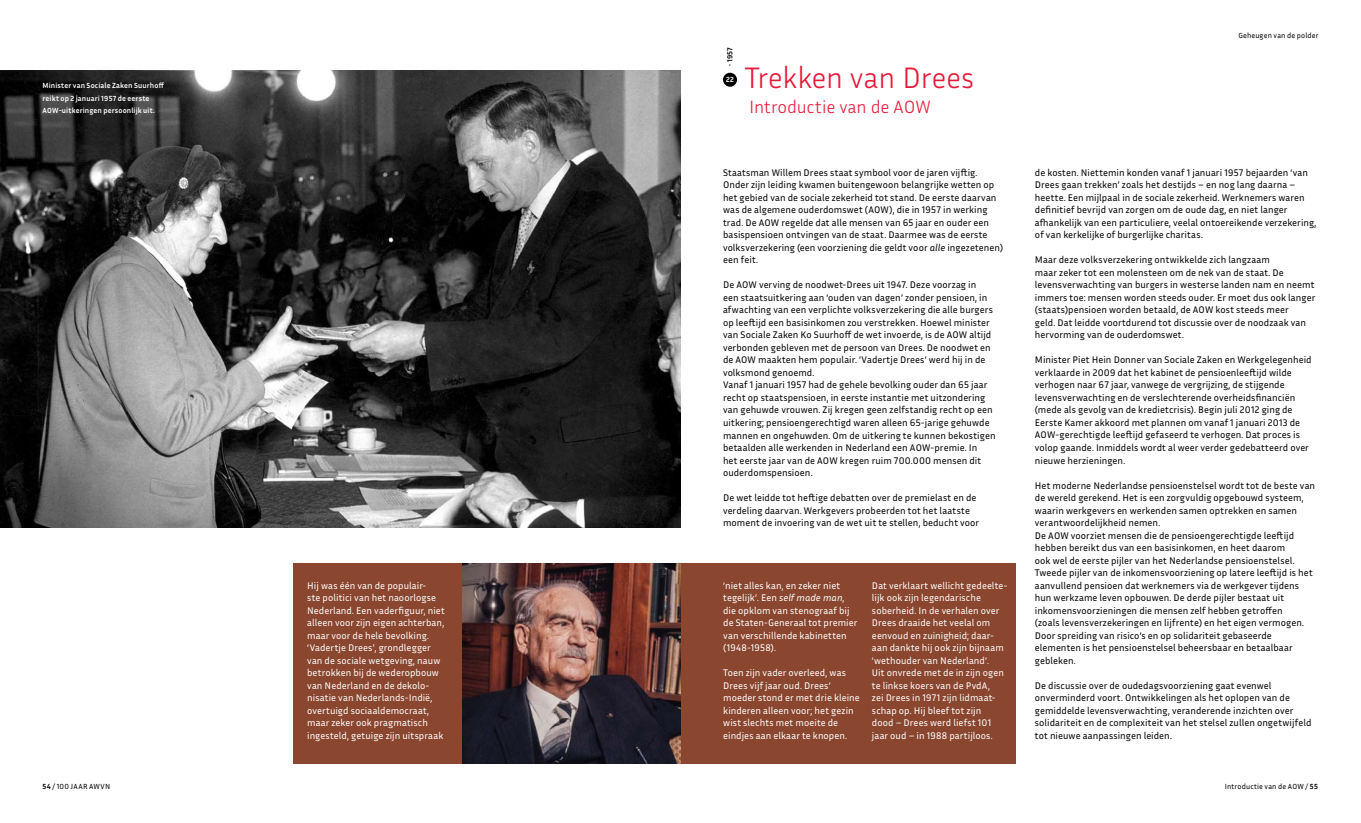
<style>
.page{position:relative;width:1361px;height:823px;background:#fff}
.page>*{position:absolute;margin:0;border:0;box-sizing:border-box;transform-origin:0 0}
.t1{font:300 30px "Inria Sans";letter-spacing:-.005em;color:#e71939}
.t2{font:300 18px "Inria Sans";color:#e71939}
.t3{font:9.8px/12.5px "Inria Sans";letter-spacing:.01em;color:#000}
.t4{font:9.8px/12.5px "Inria Sans";letter-spacing:.01em;color:#fff}
.t5{font:700 7.5px/12.5px "Inria Sans";letter-spacing:.015em;color:#fff}
.t6{font:7.5px "Inria Sans";letter-spacing:.02em;color:#000}
.t7{font:700 7.5px "Inria Sans";color:#000}
.s1{font-style:italic}
.s2{font-weight:700}
</style>
<div class="page">
<div style="left:293px;top:563px;width:722px;height:200px;background:#8a462f"></div>
<img style="left:462px;top:563px;width:218px;height:200px">
<div style="left:723px;top:73px;width:14px;height:14px;background:#000;border-radius:50%"></div>
<img style="left:0;top:70px;width:680px;height:457px">
<p class="t5" style="left:43px;top:79px;width:123px">Minister van Sociale Zaken Suurhoff reikt op 2 januari 1957 de eerste<br>AOW-uitkeringen persoonlijk uit.</p>
<p class="t7" style="left:725px;top:66px;width:20px;rotate:-90deg">• 1957</p>
<p class="t5" style="left:726px;top:73px;width:9px">22</p>
<h1 class="t1" style="left:745px;top:58px;width:231px">Trekken van Drees</h1>
<h2 class="t2" style="left:749px;top:95px;width:183px">Introductie van de AOW</h2>
<p class="t3" style="left:723px;top:166px;width:282px">Staatsman Willem Drees staat symbool voor de jaren vijftig.<br>Onder zijn leiding kwamen buitengewoon belangrijke wetten op het gebied van de sociale zekerheid tot stand. De eerste daarvan was de algemene ouderdomswet (AOW), die in 1957 in werking trad. De AOW regelde dat alle mensen van 65 jaar en ouder een basispensioen ontvingen van de staat. Daarmee was de eerste volksverzekering (een voorziening die geldt voor <span class="s1">alle</span> ingezetenen) een feit.</p>
<p class="t3" style="left:723px;top:278px;width:274px">De AOW verving de noodwet-Drees uit 1947. Deze voorzag in<br>een staatsuitkering aan ‘ouden van dagen’ zonder pensioen, in afwachting van een verplichte volksverzekering die alle burgers op leeftijd een basisinkomen zou verstrekken. Hoewel minister van Sociale Zaken Ko Suurhoff de wet invoerde, is de AOW altijd verbonden gebleven met de persoon van Drees. De noodwet en de AOW maakten hem populair. ‘Vadertje Drees’ werd hij in de volksmond genoemd.<br>Vanaf 1 januari 1957 had de gehele bevolking ouder dan 65 jaar recht op staatspensioen, in eerste instantie met uitzondering van gehuwde vrouwen. Zij kregen geen zelfstandig recht op een uitkering; pensioengerechtigd waren alleen 65-jarige gehuwde mannen en ongehuwden. Om de uitkering te kunnen bekostigen betaalden alle werkenden in Nederland een AOW-premie. In<br>het eerste jaar van de AOW kregen ruim 700.000 mensen dit ouderdomspensioen.</p>
<p class="t3" style="left:723px;top:491px;width:258px">De wet leidde tot heftige debatten over de premielast en de verdeling daarvan. Werkgevers probeerden tot het laatste moment de invoering van de wet uit te stellen, beducht voor</p>
<p class="t4" style="left:307px;top:578px;width:139px">Hij was één van de populair-<br>ste politici van het naoorlogse<br>Nederland. Een vaderfiguur, niet alleen voor zijn eigen achterban, maar voor de hele bevolking. ‘Vadertje Drees’, grondlegger van de sociale wetgeving, nauw betrokken bij de wederopbouw van Nederland en de dekolo&shy;nisatie van Nederlands-Indië, overtuigd sociaaldemocraat, maar zeker ook pragmatisch ingesteld, getuige zijn uitspraak</p>
<p class="t4" style="left:723px;top:578px;width:136px">‘niet alles kan, en zeker niet tegelijk’. Een <span class="s1">self made man</span>, die opklom van stenograaf bij de Staten-Generaal tot premier van verschillende kabinetten (1948-1958).</p>
<p class="t4" style="left:723px;top:666px;width:138px">Toen zijn vader overleed, was<br>Drees vijf jaar oud. Drees’ moeder stond er met drie kleine kinderen alleen voor; het gezin wist slechts met moeite de eindjes aan elkaar te knopen.</p>
<p class="t4" style="left:872px;top:578px;width:137px">Dat verklaart wellicht gedeelte&shy;lijk ook zijn legendarische soberheid. In de verhalen over<br>Drees draaide het veelal om eenvoud en zuinigheid; daar&shy;aan dankte hij ook zijn bijnaam ‘wethouder van Nederland’.<br>Uit onvrede met de in zijn ogen te linkse koers van de PvdA,<br>zei Drees in 1971 zijn lidmaat&shy;schap op. Hij bleef tot zijn<br>dood – Drees werd liefst 101 jaar oud – in 1988 partijloos.</p>
<p class="t6" style="left:1238px;top:31px;width:82px">Geheugen van de polder</p>
<p class="t3" style="left:1035px;top:166px;width:283px">de kosten. Niettemin konden vanaf 1 januari 1957 bejaarden ‘van Drees gaan trekken’ zoals het destijds – en nog lang daarna – heette. Een mijlpaal in de sociale zekerheid. Werknemers waren definitief bevrijd van zorgen om de oude dag, en niet langer afhankelijk van een particuliere, veelal ontoereikende verzekering, of van kerkelijke of burgerlijke charitas.</p>
<p class="t3" style="left:1035px;top:253px;width:282px">Maar deze volksverzekering ontwikkelde zich langzaam<br>maar zeker tot een molensteen om de nek van de staat. De levensverwachting van burgers in westerse landen nam en neemt immers toe: mensen worden steeds ouder. Er moet dus ook langer (staats)pensioen worden betaald, de AOW kost steeds meer<br>geld. Dat leidde voortdurend tot discussie over de noodzaak van hervorming van de ouderdomswet.</p>
<p class="t3" style="left:1035px;top:353px;width:278px">Minister Piet Hein Donner van Sociale Zaken en Werkgelegenheid verklaarde in 2009 dat het kabinet de pensioenleeftijd wilde verhogen naar 67 jaar, vanwege de vergrijzing, de stijgende levensverwachting en de verslechterende overheidsfinanciën (mede als gevolg van de kredietcrisis). Begin juli 2012 ging de Eerste Kamer akkoord met plannen om vanaf 1 januari 2013 de AOW-gerechtigde leeftijd gefaseerd te verhogen. Dat proces is volop gaande. Inmiddels wordt al weer verder gedebatteerd over nieuwe herzieningen.</p>
<p class="t3" style="left:1035px;top:478px;width:282px">Het moderne Nederlandse pensioenstelsel wordt tot de beste van de wereld gerekend. Het is een zorgvuldig opgebouwd systeem, waarin werkgevers en werkenden samen optrekken en samen verantwoordelijkheid nemen.<br>De AOW voorziet mensen die de pensioengerechtigde leeftijd hebben bereikt dus van een basisinkomen, en heet daarom<br>ook wel de eerste pijler van het Nederlandse pensioenstelsel.<br>Tweede pijler van de inkomensvoorziening op latere leeftijd is het aanvullend pensioen dat werknemers via de werkgever tijdens hun werkzame leven opbouwen. De derde pijler bestaat uit inkomensvoorzieningen die mensen zelf hebben getroffen<br>(zoals levensverzekeringen en lijfrente) en het eigen vermogen.<br>Door spreiding van risico’s en op solidariteit gebaseerde elementen is het pensioenstelsel beheersbaar en betaalbaar gebleken.</p>
<p class="t3" style="left:1035px;top:678px;width:278px">De discussie over de oudedagsvoorziening gaat evenwel onverminderd voort. Ontwikkelingen als het oplopen van de gemiddelde levensverwachting, veranderende inzichten over solidariteit en de complexiteit van het stelsel zullen ongetwijfeld tot nieuwe aanpassingen leiden.</p>
<p class="t6" style="left:43px;top:781px;width:69px"><span class="s2">54</span> / 100 JAAR AWVN</p>
<p class="t6" style="left:1224px;top:781px;width:95px">Introductie van de AOW / <span class="s2">55</span></p>
</div>
